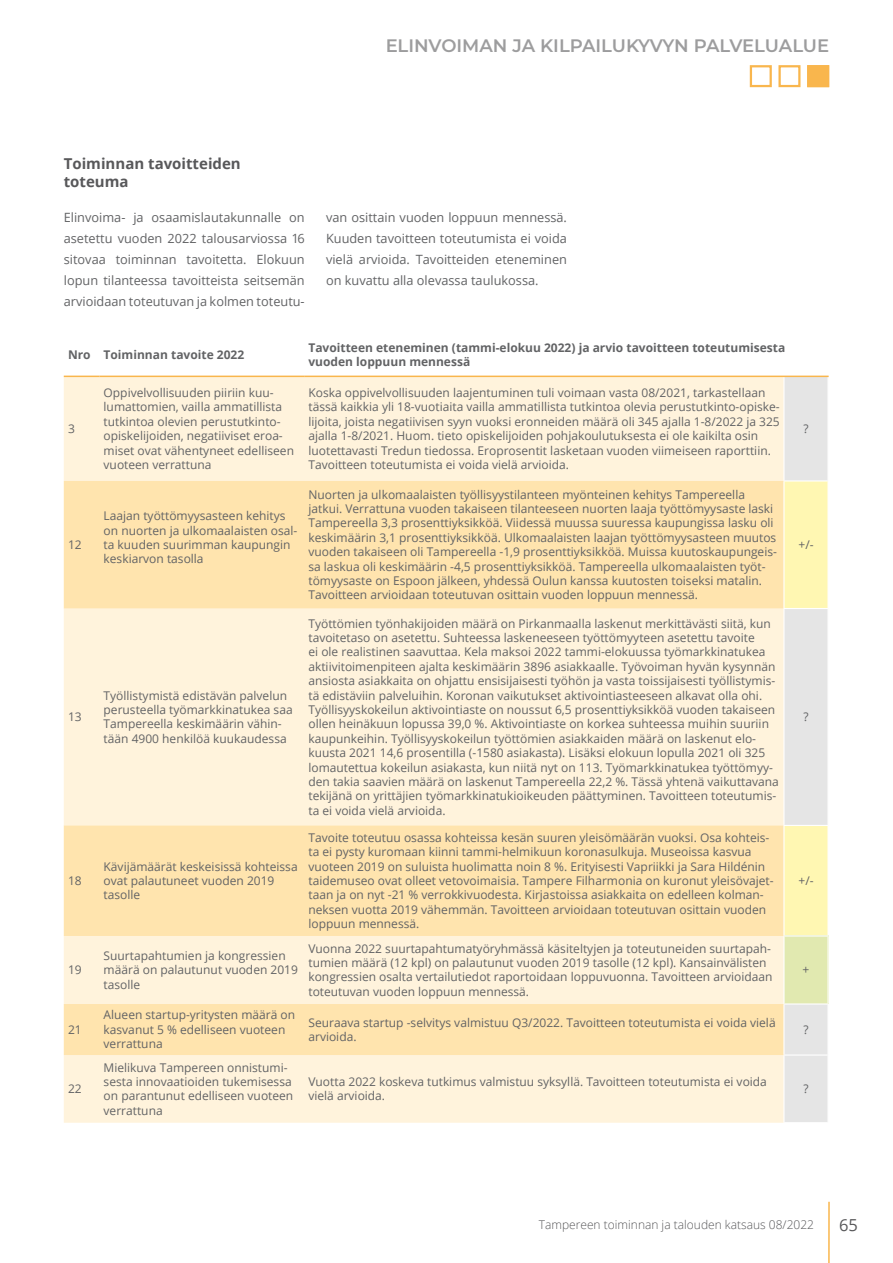
<style>
.page{position:relative;width:893px;height:1263px;background:#fff}
.page>*{position:absolute;margin:0;border:0;box-sizing:border-box;transform-origin:0 0}
.t1{font:600 18px "Montserrat";color:#58585a}
.t2{font:16.5px "Open Sans";color:#58585a}
.t3{font:700 15px/18px "Open Sans";color:#58585a}
.t4{font:12.75px/21px "Open Sans";color:#626365;text-align:justify}
.t5{font:12px/14.4px "Open Sans";color:#626365}
.t6{font:700 12px/14.4px "Open Sans";color:#626365}
.t7{font:300 12px "Open Sans";color:#58585a}
</style>
<div class="page">
<hr style="left:828px;top:1202px;width:2px;height:61px;background:#f9b64d">
<div style="left:750px;top:65px;width:22px;height:22px;border:2px solid #f9b64d"></div>
<div style="left:778px;top:65px;width:22px;height:22px;border:2px solid #f9b64d"></div>
<div style="left:807px;top:65px;width:22px;height:22px;background:#f9b64d"></div>
<div style="left:64px;top:377px;width:719px;height:746px;background:#fff3dc"></div>
<svg style="left:64px;top:481px;width:719px;height:574px;background:#ffebc4"></svg>
<svg style="left:784px;top:377px;width:43px;height:745px;background:#eeebd3"></svg>
<div style="left:784px;top:936px;width:44px;height:68px;background:#e1e9b0"></div>
<hr style="left:783px;top:1054px;width:46px;height:1px;background:#fff">
<hr style="left:783px;top:480px;width:46px;height:1px;background:#fff">
<hr style="left:783px;top:608px;width:46px;height:1px;background:#fff">
<hr style="left:783px;top:825px;width:46px;height:1px;background:#fff">
<hr style="left:783px;top:935px;width:46px;height:1px;background:#fff">
<hr style="left:827px;top:936px;width:2px;height:67px;background:#fff">
<hr style="left:783px;top:1003px;width:46px;height:1px;background:#fff">
<hr style="left:64px;top:376px;width:35px;height:1px;background:#f9b64d">
<hr style="left:99px;top:376px;width:205px;height:1px;background:#f9b64d">
<hr style="left:304px;top:376px;width:480px;height:1px;background:#f9b64d">
<hr style="left:784px;top:376px;width:45px;height:1px;background:#f9b64d">
<h1 class="t1" style="left:386px;top:33px;width:445px">ELINVOIMAN JA KILPAILUKYVYN PALVELUALUE</h1>
<p class="t3" style="left:64px;top:154px;width:179px">Toiminnan tavoitteiden toteuma</p>
<p class="t4" style="left:64px;top:207px;width:242px">Elinvoima- ja osaamislautakunnalle on asetettu vuoden 2022 talousarviossa 16 sitovaa toiminnan tavoitetta. Elokuun lopun tilanteessa tavoitteista seitsemän arvioidaan toteutuvan ja kolmen toteutu-</p>
<p class="t4" style="left:326px;top:207px;width:242px">van osittain vuoden loppuun mennessä.<br>Kuuden tavoitteen toteutumista ei voida vielä arvioida. Tavoitteiden eteneminen on kuvattu alla olevassa taulukossa.</p>
<p class="t6" style="left:68px;top:347px;width:178px">Nro Toiminnan tavoite 2022</p>
<p class="t6" style="left:308px;top:340px;width:478px">Tavoitteen eteneminen (tammi-elokuu 2022) ja arvio tavoitteen toteutumisesta vuoden loppuun mennessä</p>
<p class="t5" style="left:68px;top:421px;width:8px">3</p>
<p class="t5" style="left:68px;top:537px;width:15px">12</p>
<p class="t5" style="left:68px;top:709px;width:15px">13</p>
<p class="t5" style="left:68px;top:873px;width:15px">18</p>
<p class="t5" style="left:68px;top:962px;width:15px">19</p>
<p class="t5" style="left:104px;top:385px;width:192px">Oppivelvollisuuden piiriin kuu&shy;lumattomien, vailla ammatillista tutkintoa olevien perustutkinto&shy;opiskelijoiden, negatiiviset eroa&shy;miset ovat vähentyneet edelliseen vuoteen verrattuna</p>
<p class="t5" style="left:308px;top:385px;width:473px">Koska oppivelvollisuuden laajentuminen tuli voimaan vasta 08/2021, tarkastellaan tässä kaikkia yli 18-vuotiaita vailla ammatillista tutkintoa olevia perustutkinto-opiske&shy;lijoita, joista negatiivisen syyn vuoksi eronneiden määrä oli 345 ajalla 1-8/2022 ja 325 ajalla 1-8/2021. Huom. tieto opiskelijoiden pohjakoulutuksesta ei ole kaikilta osin luotettavasti Tredun tiedossa. Eroprosentit lasketaan vuoden viimeiseen raporttiin.<br>Tavoitteen toteutumista ei voida vielä arvioida.</p>
<p class="t5" style="left:104px;top:508px;width:195px">Laajan työttömyysasteen kehitys on nuorten ja ulkomaalaisten osal&shy;ta kuuden suurimman kaupungin keskiarvon tasolla</p>
<p class="t5" style="left:104px;top:688px;width:191px">Työllistymistä edistävän palvelun perusteella työmarkkinatukea saa Tampereella keskimäärin vähin&shy;tään 4900 henkilöä kuukaudessa</p>
<p class="t5" style="left:104px;top:859px;width:196px">Kävijämäärät keskeisissä kohteissa ovat palautuneet vuoden 2019 tasolle</p>
<p class="t5" style="left:308px;top:487px;width:470px">Nuorten ja ulkomaalaisten työllisyystilanteen myönteinen kehitys Tampereella jatkui. Verrattuna vuoden takaiseen tilanteeseen nuorten laaja työttömyysaste laski Tampereella 3,3 prosenttiyksikköä. Viidessä muussa suuressa kaupungissa lasku oli keskimäärin 3,1 prosenttiyksikköä. Ulkomaalaisten laajan työttömyysasteen muutos vuoden takaiseen oli Tampereella -1,9 prosenttiyksikköä. Muissa kuutoskaupungeis&shy;sa laskua oli keskimäärin -4,5 prosenttiyksikköä. Tampereella ulkomaalaisten työt&shy;tömyysaste on Espoon jälkeen, yhdessä Oulun kanssa kuutosten toiseksi matalin.<br>Tavoitteen arvioidaan toteutuvan osittain vuoden loppuun mennessä.</p>
<p class="t5" style="left:308px;top:616px;width:472px">Työttömien työnhakijoiden määrä on Pirkanmaalla laskenut merkittävästi siitä, kun tavoitetaso on asetettu. Suhteessa laskeneeseen työttömyyteen asetettu tavoite<br>ei ole realistinen saavuttaa. Kela maksoi 2022 tammi-elokuussa työmarkkinatukea aktiivitoimenpiteen ajalta keskimäärin 3896 asiakkaalle. Työvoiman hyvän kysynnän ansiosta asiakkaita on ohjattu ensisijaisesti työhön ja vasta toissijaisesti työllistymis&shy;tä edistäviin palveluihin. Koronan vaikutukset aktivointiasteeseen alkavat olla ohi.<br>Työllisyyskokeilun aktivointiaste on noussut 6,5 prosenttiyksikköä vuoden takaiseen ollen heinäkuun lopussa 39,0 %. Aktivointiaste on korkea suhteessa muihin suuriin kaupunkeihin. Työllisyyskokeilun työttömien asiakkaiden määrä on laskenut elo&shy;kuusta 2021 14,6 prosentilla (-1580 asiakasta). Lisäksi elokuun lopulla 2021 oli 325 lomautettua kokeilun asiakasta, kun niitä nyt on 113. Työmarkkinatukea työttömyy&shy;den takia saavien määrä on laskenut Tampereella 22,2 %. Tässä yhtenä vaikuttavana tekijänä on yrittäjien työmarkkinatukioikeuden päättyminen. Tavoitteen toteutumis&shy;ta ei voida vielä arvioida.</p>
<p class="t5" style="left:308px;top:830px;width:467px">Tavoite toteutuu osassa kohteissa kesän suuren yleisömäärän vuoksi. Osa kohteis&shy;ta ei pysty kuromaan kiinni tammi-helmikuun koronasulkuja. Museoissa kasvua vuoteen 2019 on suluista huolimatta noin 8 %. Erityisesti Vapriikki ja Sara Hildénin taidemuseo ovat olleet vetovoimaisia. Tampere Filharmonia on kuronut yleisövajet&shy;taan ja on nyt -21 % verrokkivuodesta. Kirjastoissa asiakkaita on edelleen kolman&shy;neksen vuotta 2019 vähemmän. Tavoitteen arvioidaan toteutuvan osittain vuoden loppuun mennessä.</p>
<p class="t5" style="left:104px;top:948px;width:196px">Suurtapahtumien ja kongressien määrä on palautunut vuoden 2019 tasolle</p>
<p class="t5" style="left:308px;top:941px;width:465px">Vuonna 2022 suurtapahtumatyöryhmässä käsiteltyjen ja toteutuneiden suurtapah&shy;tumien määrä (12 kpl) on palautunut vuoden 2019 tasolle (12 kpl). Kansainvälisten kongressien osalta vertailutiedot raportoidaan loppuvuonna. Tavoitteen arvioidaan toteutuvan vuoden loppuun mennessä.</p>
<p class="t5" style="left:803px;top:421px;width:7px">?</p>
<p class="t5" style="left:798px;top:537px;width:17px">+/-</p>
<p class="t5" style="left:803px;top:709px;width:7px">?</p>
<p class="t5" style="left:798px;top:873px;width:17px">+/-</p>
<p class="t5" style="left:803px;top:962px;width:8px">+</p>
<p class="t5" style="left:68px;top:1022px;width:15px">21</p>
<p class="t5" style="left:68px;top:1081px;width:15px">22</p>
<p class="t5" style="left:104px;top:1007px;width:193px">Alueen startup-yritysten määrä on kasvanut 5 % edelliseen vuoteen verrattuna</p>
<p class="t5" style="left:308px;top:1015px;width:469px">Seuraava startup -selvitys valmistuu Q3/2022. Tavoitteen toteutumista ei voida vielä arvioida.</p>
<p class="t5" style="left:803px;top:1022px;width:7px">?</p>
<p class="t5" style="left:104px;top:1060px;width:191px">Mielikuva Tampereen onnistumi&shy;sesta innovaatioiden tukemisessa on parantunut edelliseen vuoteen verrattuna</p>
<p class="t5" style="left:308px;top:1074px;width:460px">Vuotta 2022 koskeva tutkimus valmistuu syksyllä. Tavoitteen toteutumista ei voida vielä arvioida.</p>
<p class="t5" style="left:803px;top:1081px;width:7px">?</p>
<p class="t7" style="left:539px;top:1217px;width:277px">Tampereen toiminnan ja talouden katsaus 08/2022</p>
<h2 class="t2" style="left:839px;top:1214px;width:20px">65</h2>
</div>
